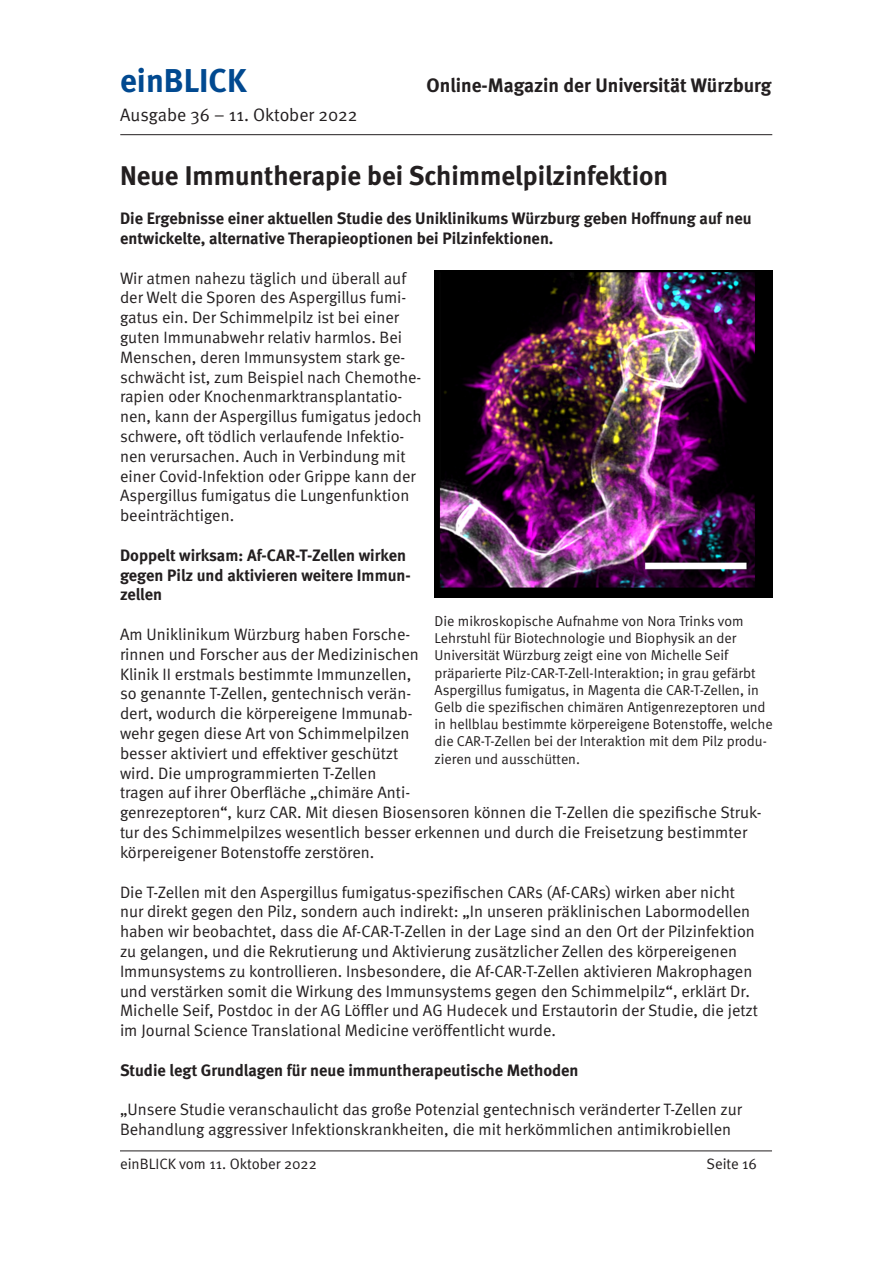
<style>
.page{position:relative;width:893px;height:1263px;background:#fff}
.page>*{position:absolute;margin:0;border:0;box-sizing:border-box;transform-origin:0 0}
.t1{font:700 33px "Meta";color:#014990}
.t2{font:700 27px "Meta";color:#231f20}
.t3{font:700 19.5px "Meta";color:#231f20}
.t4{font:18px "Meta Normal";color:#231f20}
.t5{font:16.5px/19.8px "Meta Normal";color:#231f20}
.t6{font:700 16.5px/19.8px "Meta";color:#231f20}
.t7{font:15px "Meta Normal";color:#231f20}
.t8{font:14.4px/17.2px "Meta Normal";color:#231f20}
</style>
<div class="page">
<hr style="left:120px;top:134px;width:652px;height:1px;background:#231f20">
<hr style="left:120px;top:1150px;width:652px;height:1px;background:#231f20">
<img style="left:435px;top:271px;width:338px;height:327px">
<h1 class="t1" style="left:120px;top:61px;width:128px">einBLICK</h1>
<p class="t3" style="left:427px;top:74px;width:346px">Online-Magazin der Universität Würzburg</p>
<p class="t4" style="left:120px;top:105px;width:239px">Ausgabe 36 – 11. Oktober 2022</p>
<h2 class="t2" style="left:120px;top:159px;width:550px">Neue Immuntherapie bei Schimmelpilzinfektion</h2>
<p class="t6" style="left:120px;top:208px;width:633px">Die Ergebnisse einer aktuellen Studie des Uniklinikums Würzburg geben Hoffnung auf neu entwickelte, alternative Therapieoptionen bei Pilzinfektionen.</p>
<p class="t5" style="left:120px;top:268px;width:303px">Wir atmen nahezu täglich und überall auf der Welt die Sporen des Aspergillus fumi&shy;gatus ein. Der Schimmelpilz ist bei einer guten Immunabwehr relativ harmlos. Bei Menschen, deren Immunsystem stark ge&shy;schwächt ist, zum Beispiel nach Chemothe&shy;rapien oder Knochenmarktransplantatio&shy;nen, kann der Aspergillus fumigatus jedoch schwere, oft tödlich verlaufende Infektio&shy;nen verursachen. Auch in Verbindung mit einer Covid-Infektion oder Grippe kann der Aspergillus fumigatus die Lungenfunktion beeinträchtigen.</p>
<p class="t6" style="left:120px;top:545px;width:292px">Doppelt wirksam: Af-CAR-T-Zellen wirken gegen Pilz und aktivieren weitere Immun&shy;zellen</p>
<p class="t5" style="left:120px;top:624px;width:643px">Am Uniklinikum Würzburg haben Forsche-<br>rinnen und Forscher aus der Medizinischen<br>Klinik II erstmals bestimmte Immunzellen,<br>so genannte T-Zellen, gentechnisch verän-<br>dert, wodurch die körpereigene Immunab-<br>wehr gegen diese Art von Schimmelpilzen<br>besser aktiviert und effektiver geschützt<br>wird. Die umprogrammierten T-Zellen<br>tragen auf ihrer Oberfläche „chimäre Anti-<br>genrezeptoren“, kurz CAR. Mit diesen Biosensoren können die T-Zellen die spezifische Struk&shy;tur des Schimmelpilzes wesentlich besser erkennen und durch die Freisetzung bestimmter körpereigener Botenstoffe zerstören.</p>
<p class="t5" style="left:120px;top:882px;width:639px">Die T-Zellen mit den Aspergillus fumigatus-spezifischen CARs (Af-CARs) wirken aber nicht nur direkt gegen den Pilz, sondern auch indirekt: „In unseren präklinischen Labormodellen haben wir beobachtet, dass die Af-CAR-T-Zellen in der Lage sind an den Ort der Pilzinfektion zu gelangen, und die Rekrutierung und Aktivierung zusätzlicher Zellen des körpereigenen Immunsystems zu kontrollieren. Insbesondere, die Af-CAR-T-Zellen aktivieren Makrophagen und verstärken somit die Wirkung des Immunsystems gegen den Schimmelpilz“, erklärt Dr.<br>Michelle Seif, Postdoc in der AG Löffler und AG Hudecek und Erstautorin der Studie, die jetzt im Journal Science Translational Medicine veröffentlicht wurde.</p>
<p class="t6" style="left:120px;top:1060px;width:460px">Studie legt Grundlagen für neue immuntherapeutische Methoden</p>
<p class="t5" style="left:120px;top:1099px;width:623px">„Unsere Studie veranschaulicht das große Potenzial gentechnisch veränderter T-Zellen zur<br>Behandlung aggressiver Infektionskrankheiten, die mit herkömmlichen antimikrobiellen</p>
<p class="t8" style="left:435px;top:612px;width:340px">Die mikroskopische Aufnahme von Nora Trinks vom Lehrstuhl für Biotechnologie und Biophysik an der Universität Würzburg zeigt eine von Michelle Seif präparierte Pilz-CAR-T-Zell-Interaktion; in grau gefärbt Aspergillus fumigatus, in Magenta die CAR-T-Zellen, in Gelb die spezifischen chimären Antigenrezeptoren und in hellblau bestimmte körpereigene Botenstoffe, welche die CAR-T-Zellen bei der Interaktion mit dem Pilz produ&shy;zieren und ausschütten.</p>
<p class="t7" style="left:120px;top:1155px;width:198px">einBLICK vom 11. Oktober 2022</p>
<p class="t7" style="left:706px;top:1155px;width:52px">Seite 16</p>
</div>
